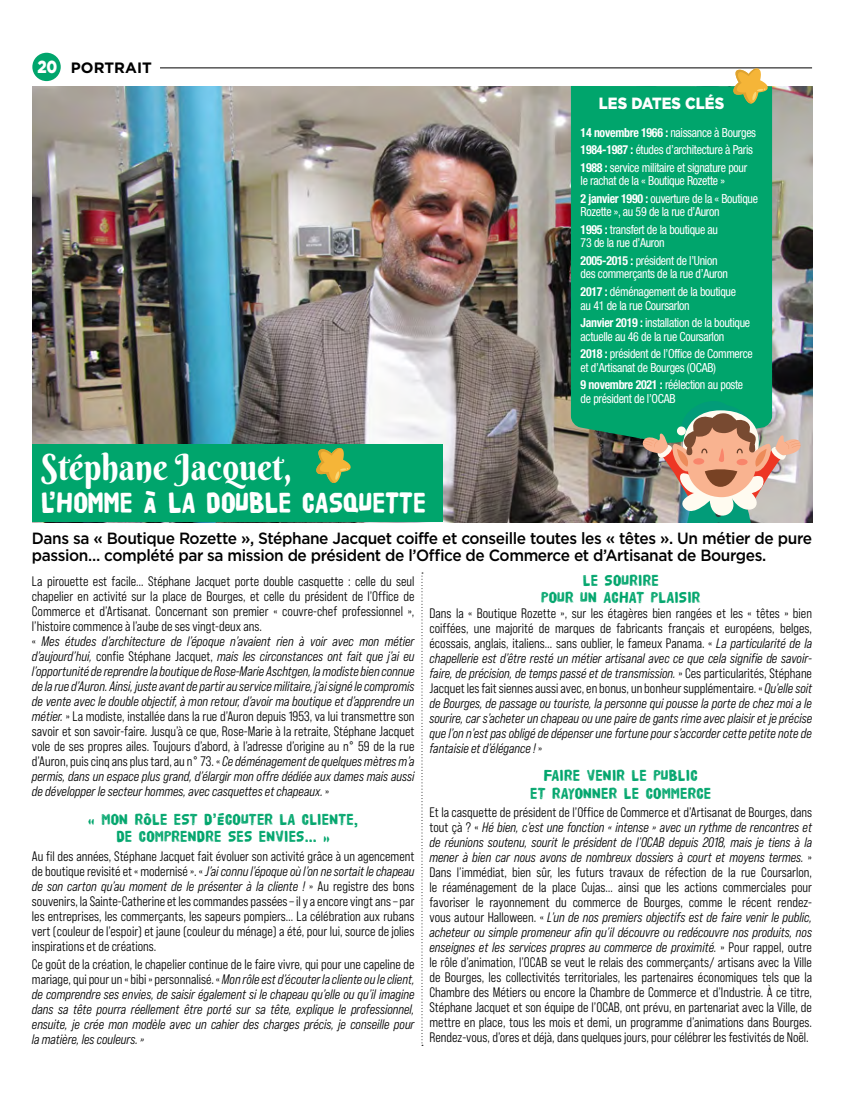
<style>
.page{position:relative;width:844px;height:1099px;background:#fff}
.page>*{position:absolute;margin:0;border:0;box-sizing:border-box;transform-origin:0 0}
.t1{font:36.25px "Berkshire Swash";color:#fff;scale:.9 1}
.t2{font:30px "HVD Poster Clean";color:#fff;scale:.9 1}
.t3{font:900 17.5px "Gotham";color:#fff;scale:.85 1}
.TEXTE_BASES{font:500 16.25px/17.5px "Gotham";letter-spacing:-.025em;color:#000;scale:.95 1}
.TEXTE_BASES-2{font:16.25px/17.5px "HVD Poster";letter-spacing:.01em;color:#00a56c;text-align:center;scale:.95 1}
.t4{font:900 16.25px "Gotham";color:#fff;scale:.9 1}
.t5{font:700 15px "Gotham";color:#000}
.TEXTE_BASES-3{font:13.75px/15px "Bebas Neue Pro Sm E Md It";color:#000;text-align:justify;scale:.95 1}
.TEXTE_BASES-4{font:13.75px/15px "Bebas Neue Pro Sm E Md";color:#000;text-align:justify;scale:.95 1}
.TEXTE_BASES-5{font:condensed 12.5px/13.8px "Helvetica Neue";letter-spacing:-.025em;color:#fff;scale:.95 1}
.s1{font-weight:700}
.s2{font-family:"Bebas Neue Pro Sm E Md"}
.s3{font-family:"Bebas Neue Pro Sm E Md It"}
</style>
<div class="page">
<img style="left:32px;top:87px;width:779px;height:435px">
<div style="left:32px;top:53px;width:29px;height:28px;background:#00a56c;border-radius:50%"></div>
<svg style="left:421px;top:572px;width:2px;height:473px"></svg>
<hr style="left:160px;top:68px;width:651px;height:1px;background:#000">
<div style="left:570px;top:86px;width:201px;height:357px;background:#00a56c"></div>
<div style="left:32px;top:445px;width:410px;height:77px;background:#00a56c"></div>
<svg style="left:316px;top:448px;width:34px;height:35px"></svg>
<svg style="left:733px;top:68px;width:34px;height:35px"></svg>
<img style="left:640px;top:396px;width:162px;height:126px">
<p class="t3" style="left:37px;top:57px;width:25px">20</p>
<p class="t5" style="left:71px;top:59px;width:82px">PORTRAIT</p>
<p class="t1" style="left:41px;top:444px;width:280px">Stéphane Jacquet,</p>
<p class="t2" style="left:41px;top:489px;width:429px">L’HOMME À LA DOUBLE CASQUETTE</p>
<p class="t4" style="left:598px;top:93px;width:141px">LES DATES CLÉS</p>
<p class="TEXTE_BASES-5" style="left:580px;top:125px;width:186px"><span class="s1">14 novembre 1966 :</span> naissance à Bourges</p>
<p class="TEXTE_BASES-5" style="left:580px;top:143px;width:183px"><span class="s1">1984-1987 :</span> études d’architecture à Paris</p>
<p class="TEXTE_BASES-5" style="left:580px;top:160px;width:177px"><span class="s1">1988 :</span> service militaire et signature pour le rachat de la « Boutique Rozette »</p>
<p class="TEXTE_BASES-5" style="left:580px;top:191px;width:188px"><span class="s1">2 janvier 1990 :</span> ouverture de la « Boutique<br>Rozette », au 59 de la rue d’Auron</p>
<p class="TEXTE_BASES-5" style="left:580px;top:222px;width:146px"><span class="s1">1995 :</span> transfert de la boutique au<br>73 de la rue d’Auron</p>
<p class="TEXTE_BASES-5" style="left:580px;top:253px;width:156px"><span class="s1">2005-2015 :</span> président de l’Union des commerçants de la rue d’Auron</p>
<p class="TEXTE_BASES-5" style="left:580px;top:284px;width:165px"><span class="s1">2017 :</span> déménagement de la boutique au 41 de la rue Coursarlon</p>
<p class="TEXTE_BASES-5" style="left:580px;top:315px;width:180px"><span class="s1">Janvier 2019 :</span> installation de la boutique actuelle au 46 de la rue Coursarlon</p>
<p class="TEXTE_BASES-5" style="left:580px;top:346px;width:183px"><span class="s1">2018 :</span> président de l’Office de Commerce et d’Artisanat de Bourges (OCAB)</p>
<p class="TEXTE_BASES-5" style="left:580px;top:377px;width:173px"><span class="s1">9 novembre 2021 :</span> réélection au poste de président de l’OCAB</p>
<p class="TEXTE_BASES" style="left:32px;top:529px;width:822px">Dans sa « Boutique Rozette », Stéphane Jacquet coiffe et conseille toutes les « têtes ». Un métier de pure passion… complété par sa mission de président de l’Office de Commerce et d’Artisanat de Bourges.</p>
<p class="TEXTE_BASES-4" style="left:32px;top:574px;width:404px">La pirouette est facile… Stéphane Jacquet porte double casquette : celle du seul chapelier en activité sur la place de Bourges, et celle du président de l’Office de Commerce et d’Artisanat. Concernant son premier « couvre-chef professionnel », l’histoire commence à l’aube de ses vingt-deux ans.</p>
<p class="TEXTE_BASES-3" style="left:32px;top:634px;width:404px"><span class="s2">«</span> Mes études d’architecture de l’époque n’avaient rien à voir avec mon métier d’aujourd’hui, <span class="s2">confie Stéphane Jacquet,</span> mais les circonstances ont fait que j’ai eu l’opportunité de reprendre la boutique de Rose-Marie Aschtgen, la modiste bien connue de la rue d’Auron. Ainsi, juste avant de partir au service militaire, j’ai signé le compromis de vente avec le double objectif, à mon retour, d’avoir ma boutique et d’apprendre un métier. <span class="s2">» La modiste, installée dans la rue d’Auron depuis 1953, va lui transmettre son savoir et son savoir-faire. Jusqu’à ce que, Rose-Marie à la retraite, Stéphane Jacquet vole de ses propres ailes. Toujours d’abord, à l’adresse d’origine au n° 59 de la rue d’Auron, puis cinq ans plus tard, au n° 73. «</span> Ce déménagement de quelques mètres m’a permis, dans un espace plus grand, d’élargir mon offre dédiée aux dames mais aussi de développer le secteur hommes, avec casquettes et chapeaux. <span class="s2">»</span></p>
<p class="TEXTE_BASES-2" style="left:88px;top:810px;width:285px">« MON RÔLE EST D’ÉCOUTER LA CLIENTE,<br>DE COMPRENDRE SES ENVIES... »</p>
<p class="TEXTE_BASES-4" style="left:32px;top:848px;width:404px">Au fil des années, Stéphane Jacquet fait évoluer son activité grâce à un agencement de boutique revisité et « modernisé ». « <span class="s3">J’ai connu l’époque où l’on ne sortait le chapeau de son carton qu’au moment de le présenter à la cliente !</span> » Au registre des bons souvenirs, la Sainte-Catherine et les commandes passées – il y a encore vingt ans – par les entreprises, les commerçants, les sapeurs pompiers… La célébration aux rubans vert (couleur de l’espoir) et jaune (couleur du ménage) a été, pour lui, source de jolies inspirations et de créations.</p>
<p class="TEXTE_BASES-3" style="left:32px;top:956px;width:404px"><span class="s2">Ce goût de la création, le chapelier continue de le faire vivre, qui pour une capeline de mariage, qui pour un « bibi » personnalisé. «</span> Mon rôle est d’écouter la cliente ou le client, de comprendre ses envies, de saisir également si le chapeau qu’elle ou qu’il imagine dans sa tête pourra réellement être porté sur sa tête, explique le professionnel, ensuite, je crée mon modèle avec un cahier des charges précis, je conseille pour la matière, les couleurs. »</p>
<p class="TEXTE_BASES-2" style="left:541px;top:571px;width:169px">LE SOURIRE<br>POUR UN ACHAT PLAISIR</p>
<p class="TEXTE_BASES-3" style="left:429px;top:605px;width:404px"><span class="s2">Dans la « Boutique Rozette », sur les étagères bien rangées et les « têtes » bien coiffées, une majorité de marques de fabricants français et européens, belges, écossais, anglais, italiens… sans oublier, le fameux Panama. «</span> La particularité de la chapellerie est d’être resté un métier artisanal avec ce que cela signifie de savoir&shy;faire, de précision, de temps passé et de transmission. <span class="s2">» Ces particularités, Stéphane Jacquet les fait siennes aussi avec, en bonus, un bonheur supplémentaire. «</span> Qu’elle soit de Bourges, de passage ou touriste, la personne qui pousse la porte de chez moi a le sourire, car s’acheter un chapeau ou une paire de gants rime avec plaisir et je précise que l’on n’est pas obligé de dépenser une fortune pour s’accorder cette petite note de fantaisie et d’élégance ! <span class="s2">»</span></p>
<p class="TEXTE_BASES-2" style="left:530px;top:767px;width:192px">FAIRE VENIR LE PUBLIC<br>ET RAYONNER LE COMMERCE</p>
<p class="TEXTE_BASES-4" style="left:429px;top:804px;width:404px">Et la casquette de président de l’Office de Commerce et d’Artisanat de Bourges, dans tout çà ? « <span class="s3">Hé bien, c’est une fonction « intense » avec un rythme de rencontres et de réunions soutenu, sourit le président de l’OCAB depuis 2018, mais je tiens à la mener à bien car nous avons de nombreux dossiers à court et moyens termes.</span> » Dans l’immédiat, bien sûr, les futurs travaux de réfection de la rue Coursarlon, le réaménagement de la place Cujas… ainsi que les actions commerciales pour favoriser le rayonnement du commerce de Bourges, comme le récent rendez&shy;vous autour Halloween. « <span class="s3">L’un de nos premiers objectifs est de faire venir le public, acheteur ou simple promeneur afin qu’il découvre ou redécouvre nos produits, nos enseignes et les services propres au commerce de proximité.</span> » Pour rappel, outre le rôle d’animation, l’OCAB se veut le relais des commerçants/ artisans avec la Ville de Bourges, les collectivités territoriales, les partenaires économiques tels que la Chambre des Métiers ou encore la Chambre de Commerce et d’Industrie. À ce titre, Stéphane Jacquet et son équipe de l’OCAB, ont prévu, en partenariat avec la Ville, de mettre en place, tous les mois et demi, un programme d’animations dans Bourges.<br>Rendez-vous, d’ores et déjà, dans quelques jours, pour célébrer les festivités de Noël.</p>
</div>
